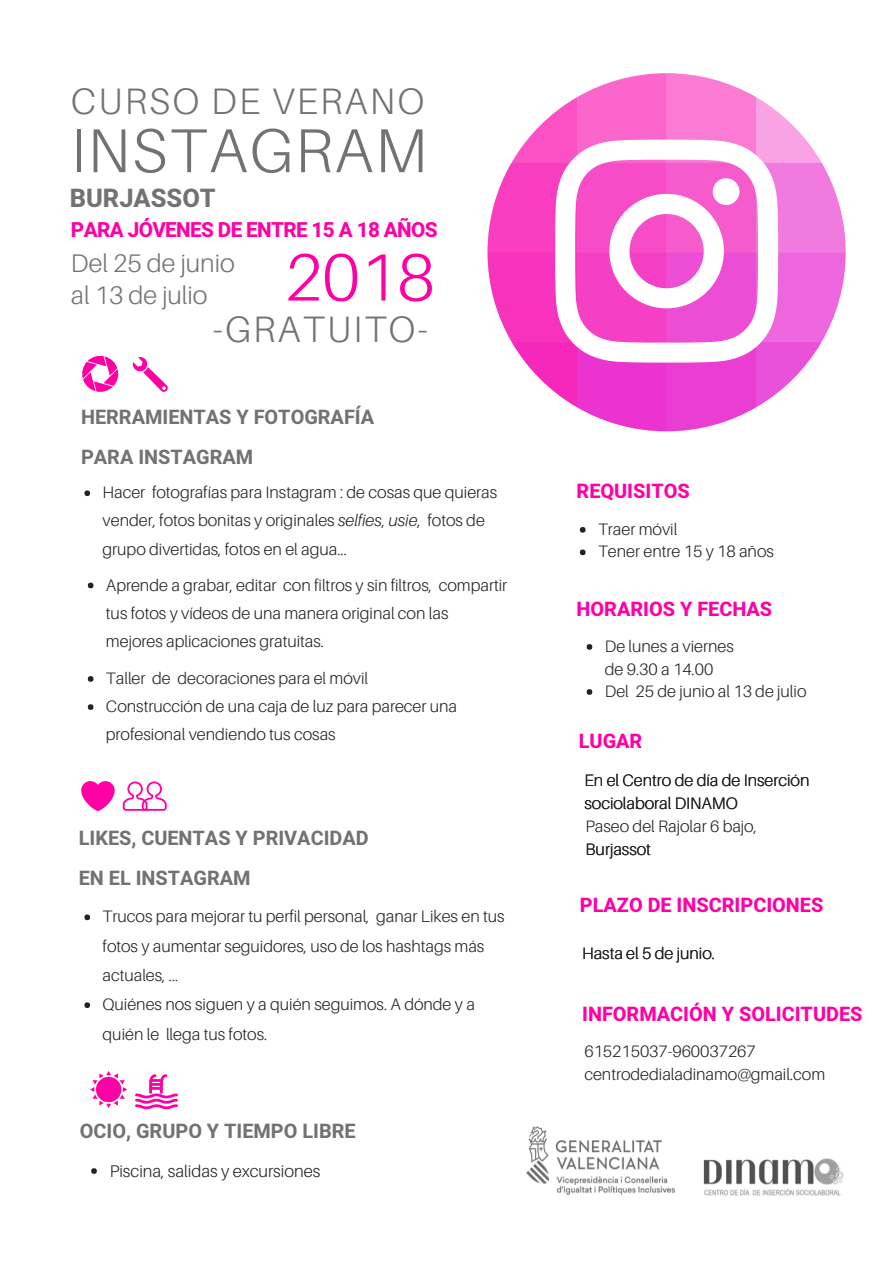
<style>
.page{position:relative;width:893px;height:1263px;background:#fff}
.page>*{position:absolute;margin:0;border:0;box-sizing:border-box;transform-origin:0 0}
.t1{font:300 66.75px "Aileron";color:#ff00a4}
.t2{font:300 62.1px "Aileron";letter-spacing:.03em;color:#717273}
.t3{font:300 36.9px "Aileron";letter-spacing:.06em;color:#717273}
.t4{font:300 25.5px/31.5px "Aileron";color:#717273}
.t5{font:800 25.5px "Heebo";color:#717273}
.t6{font:800 20.7px "Heebo";letter-spacing:-.03em;color:#ff00a4}
.t7{font:700 19.8px/39.5px "Heebo";color:#717273}
.t8{font:800 19.8px "Heebo";color:#ff00a4}
.t9{font:300 16.95px "Aileron";color:#222}
.t10{font:300 16.5px/28.2px "Aileron";color:#222}
.s1{font-style:italic}
</style>
<div class="page">
<svg style="left:488px;top:73px;width:358px;height:358px"></svg>
<div style="left:713px;top:178px;width:26px;height:27px;background:#fff;border-radius:50%"></div>
<svg style="left:84px;top:490px;width:6px;height:6px"></svg>
<svg style="left:82px;top:356px;width:36px;height:36px"></svg>
<svg style="left:133px;top:357px;width:35px;height:35px"></svg>
<svg style="left:88px;top:583px;width:5px;height:5px"></svg>
<svg style="left:88px;top:676px;width:5px;height:6px"></svg>
<svg style="left:88px;top:704px;width:5px;height:6px"></svg>
<svg style="left:84px;top:914px;width:6px;height:6px"></svg>
<svg style="left:84px;top:1002px;width:6px;height:6px"></svg>
<svg style="left:91px;top:1168px;width:6px;height:6px"></svg>
<svg style="left:135px;top:1074px;width:43px;height:35px"></svg>
<svg style="left:90px;top:1071px;width:37px;height:37px"></svg>
<svg style="left:81px;top:781px;width:34px;height:30px"></svg>
<svg style="left:123px;top:781px;width:44px;height:30px"></svg>
<svg style="left:580px;top:527px;width:5px;height:6px"></svg>
<svg style="left:580px;top:549px;width:5px;height:6px"></svg>
<svg style="left:587px;top:644px;width:5px;height:6px"></svg>
<svg style="left:587px;top:689px;width:5px;height:6px"></svg>
<img style="left:703px;top:1158px;width:141px;height:38px">
<img style="left:737px;top:1069px;width:14px;height:13px">
<img style="left:526px;top:1126px;width:150px;height:69px">
<h3 class="t3" style="left:71px;top:78px;width:355px">CURSO DE VERANO</h3>
<h2 class="t2" style="left:71px;top:112px;width:358px">INSTAGRAM</h2>
<h3 class="t5" style="left:70px;top:180px;width:148px">BURJASSOT</h3>
<p class="t6" style="left:71px;top:215px;width:368px">PARA JÓVENES DE ENTRE 15 A 18 AÑOS</p>
<h3 class="t4" style="left:71px;top:247px;width:165px">Del 25 de junio al 13 de julio</h3>
<h1 class="t1" style="left:285px;top:236px;width:151px">2018</h1>
<h3 class="t3" style="left:213px;top:306px;width:216px">-GRATUITO-</h3>
<p class="t7" style="left:81px;top:398px;width:295px">HERRAMIENTAS Y FOTOGRAFÍA<br>PARA INSTAGRAM</p>
<p class="t10" style="left:103px;top:478px;width:396px">Hacer fotografías para Instagram : de cosas que quieras vender, fotos bonitas y originales <span class="s1">selfies</span>, <span class="s1">usie</span>, fotos de grupo divertidas, fotos en el agua...</p>
<p class="t10" style="left:106px;top:570px;width:403px">Aprende a grabar, editar con filtros y sin filtros, compartir tus fotos y vídeos de una manera original con las mejores aplicaciones gratuitas.</p>
<p class="t10" style="left:106px;top:664px;width:353px">Taller de decoraciones para el móvil<br>Construcción de una caja de luz para parecer una profesional vendiendo tus cosas</p>
<p class="t7" style="left:79px;top:819px;width:291px">LIKES, CUENTAS Y PRIVACIDAD<br>EN EL INSTAGRAM</p>
<p class="t10" style="left:103px;top:902px;width:403px;line-height:29.2px">Trucos para mejorar tu perfil personal, ganar Likes en tus fotos y aumentar seguidores, uso de los hashtags más actuales, ...<br>Quiénes nos siguen y a quién seguimos. A dónde y a quién le llega tus fotos.</p>
<p class="t7" style="left:80px;top:1112px;width:277px">OCIO, GRUPO Y TIEMPO LIBRE</p>
<p class="t9" style="left:110px;top:1161px;width:212px">Piscina, salidas y excursiones</p>
<p class="t8" style="left:576px;top:478px;width:115px">REQUISITOS</p>
<p class="t10" style="left:598px;top:517px;width:177px;line-height:22.5px">Traer móvil<br>Tener entre 15 y 18 años</p>
<p class="t8" style="left:576px;top:595px;width:197px">HORARIOS Y FECHAS</p>
<p class="t10" style="left:605px;top:635px;width:203px;line-height:22.5px">De lunes a viernes<br>de 9.30 a 14.00<br>Del 25 de junio al 13 de julio</p>
<p class="t8" style="left:579px;top:728px;width:65px">LUGAR</p>
<p class="t10" style="left:584px;top:769px;width:227px;line-height:22.5px">En el Centro de día de Inserción sociolaboral DINAMO</p>
<p class="t10" style="left:585px;top:834px;width:67px">Burjassot</p>
<p class="t10" style="left:585px;top:812px;width:173px">Paseo del Rajolar 6 bajo,</p>
<p class="t8" style="left:580px;top:891px;width:245px">PLAZO DE INSCRIPCIONES</p>
<p class="t10" style="left:582px;top:939px;width:134px">Hasta el 5 de junio.</p>
<p class="t8" style="left:582px;top:1000px;width:282px">INFORMACIÓN Y SOLICITUDES</p>
<p class="t10" style="left:584px;top:1040px;width:242px;line-height:22.5px">615215037-960037267 centrodedialadinamo gmail.com</p>
</div>
